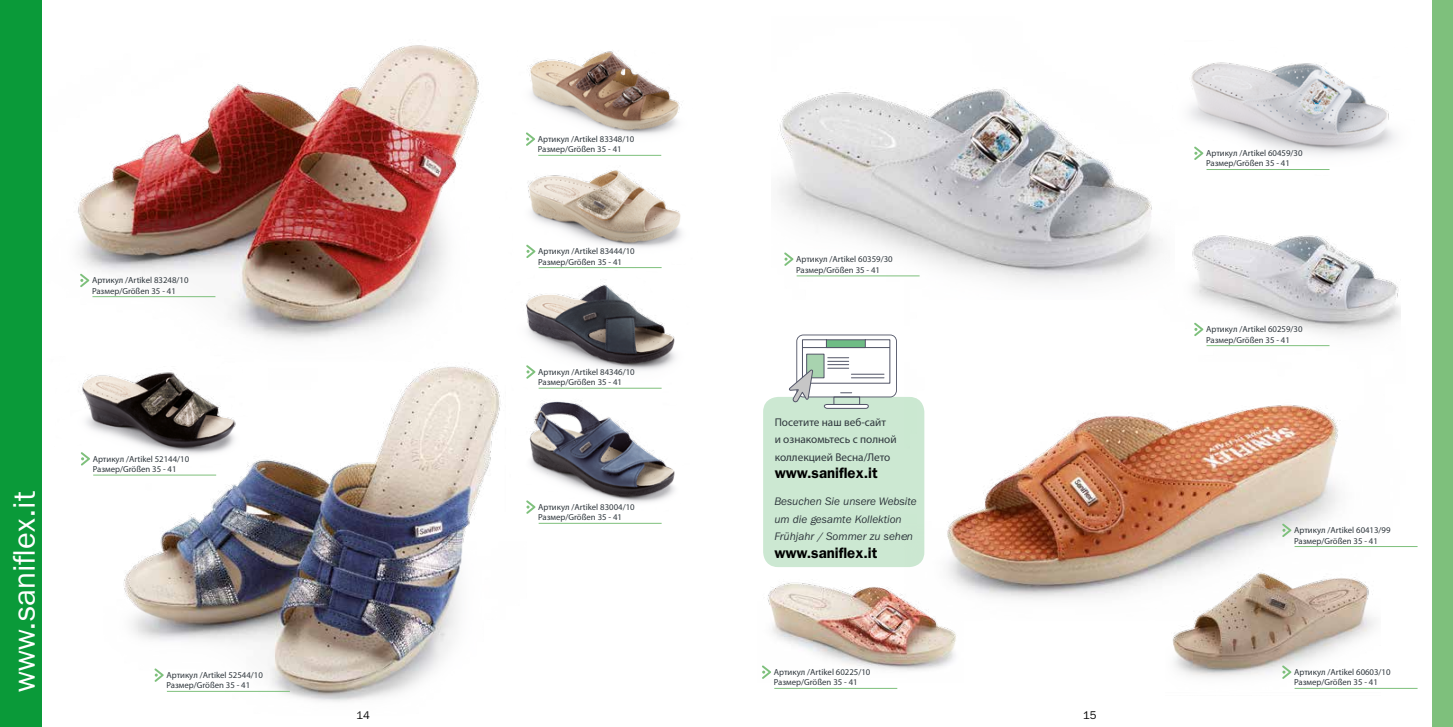
<style>
.page{position:relative;width:1453px;height:727px;background:#fff}
.page>*{position:absolute;margin:0;border:0;box-sizing:border-box;transform-origin:0 0}
.t1{font:31.25px "ITC Franklin Gothic Std";color:#fff}
.t2{font:600 15px "ITC Franklin Gothic Std";color:#000}
.t3{font:italic 11.25px/17.5px "ITC Franklin Gothic Std";color:#2f373d}
.t4{font:11.25px/17.5px "Myriad Pro";color:#2f373d}
.t5{font:11.25px "ITC Franklin Gothic Std";color:#000}
.t6{font:8.75px/10.5px "Myriad Pro";color:#2f373d}
</style>
<div class="page">
<div style="left:763px;top:397px;width:161px;height:170px;background:#cce8d2;border-radius:15px"></div>
<div style="left:1431px;top:0;width:22px;height:726px;background:#7ec07c"></div>
<img style="left:78px;top:45px;width:401px;height:295px">
<img style="left:104px;top:366px;width:425px;height:336px">
<img style="left:78px;top:331px;width:169px;height:142px">
<img style="left:527px;top:170px;width:155px;height:82px">
<img style="left:501px;top:267px;width:175px;height:124px">
<img style="left:1172px;top:620px;width:209px;height:69px">
<div style="left:0;top:0;width:41px;height:726px;background:#0a9a39"></div>
<hr style="left:92px;top:296px;width:123px;height:1px;background:#7ec07c">
<svg style="left:80px;top:273px;width:9px;height:14px"></svg>
<hr style="left:539px;top:267px;width:123px;height:1px;background:#7ec07c">
<svg style="left:526px;top:244px;width:9px;height:14px"></svg>
<svg style="left:526px;top:365px;width:9px;height:13px"></svg>
<hr style="left:93px;top:474px;width:123px;height:1px;background:#7ec07c">
<svg style="left:81px;top:452px;width:9px;height:13px"></svg>
<hr style="left:167px;top:690px;width:123px;height:1px;background:#7ec07c">
<svg style="left:154px;top:668px;width:10px;height:13px"></svg>
<img style="left:778px;top:87px;width:380px;height:190px">
<hr style="left:796px;top:275px;width:123px;height:1px;background:#7ec07c">
<svg style="left:784px;top:252px;width:9px;height:14px"></svg>
<img style="left:904px;top:263px;width:497px;height:357px">
<img style="left:762px;top:552px;width:202px;height:127px">
<hr style="left:774px;top:687px;width:123px;height:1px;background:#7ec07c">
<svg style="left:762px;top:665px;width:9px;height:13px"></svg>
<hr style="left:1294px;top:687px;width:123px;height:1px;background:#7ec07c">
<svg style="left:1282px;top:665px;width:9px;height:13px"></svg>
<img style="left:526px;top:51px;width:156px;height:105px">
<img style="left:1189px;top:62px;width:207px;height:108px">
<img style="left:1158px;top:235px;width:242px;height:117px">
<img style="left:504px;top:385px;width:172px;height:126px">
<hr style="left:539px;top:522px;width:123px;height:1px;background:#7ec07c">
<svg style="left:526px;top:500px;width:9px;height:13px"></svg>
<hr style="left:1294px;top:546px;width:123px;height:1px;background:#7ec07c">
<svg style="left:1282px;top:523px;width:9px;height:14px"></svg>
<svg style="left:789px;top:334px;width:108px;height:75px"></svg>
<p class="t6" style="left:92px;top:275px;width:98px">Артикул /Artikel 83248/10<br>Размер/Größen 35 - 41</p>
<h1 class="t1" style="left:6px;top:691px;width:201px;rotate:-90deg">www.saniflex.it</h1>
<p class="t6" style="left:93px;top:453px;width:98px">Артикул /Artikel 52144/10<br>Размер/Größen 35 - 41</p>
<p class="t6" style="left:166px;top:669px;width:98px">Артикул /Artikel 52544/10<br>Размер/Größen 35 - 41</p>
<p class="t6" style="left:538px;top:134px;width:98px">Артикул /Artikel 83348/10<br>Размер/Größen 35 - 41</p>
<p class="t6" style="left:538px;top:246px;width:98px">Артикул /Artikel 83444/10<br>Размер/Größen 35 - 41</p>
<p class="t6" style="left:538px;top:366px;width:98px">Артикул /Artikel 84346/10<br>Размер/Größen 35 - 41</p>
<p class="t6" style="left:538px;top:501px;width:98px">Артикул /Artikel 83004/10<br>Размер/Größen 35 - 41</p>
<p class="t6" style="left:796px;top:254px;width:98px">Артикул /Artikel 60359/30<br>Размер/Größen 35 - 41</p>
<p class="t4" style="left:775px;top:413px;width:123px">Посетите наш веб-сайт<br>и ознакомьтесь с полной коллекцией Весна/Лето</p>
<h2 class="t2" style="left:775px;top:464px;width:105px">www.saniflex.it</h2>
<p class="t3" style="left:774px;top:493px;width:144px">Besuchen Sie unsere Website um die gesamte Kollektion<br>Frühjahr / Sommer zu sehen</p>
<h2 class="t2" style="left:774px;top:543px;width:105px">www.saniflex.it</h2>
<p class="t6" style="left:1206px;top:148px;width:98px">Артикул /Artikel 60459/30<br>Размер/Größen 35 - 41</p>
<p class="t6" style="left:1206px;top:324px;width:98px">Артикул /Artikel 60259/30<br>Размер/Größen 35 - 41</p>
<p class="t6" style="left:1294px;top:525px;width:98px">Артикул /Artikel 60413/99<br>Размер/Größen 35 - 41</p>
<p class="t6" style="left:774px;top:666px;width:98px">Артикул /Artikel 60225/10<br>Размер/Größen 35 - 41</p>
<p class="t6" style="left:1294px;top:666px;width:98px">Артикул /Artikel 60603/10<br>Размер/Größen 35 - 41</p>
<p class="t5" style="left:356px;top:708px;width:15px">14</p>
<p class="t5" style="left:1083px;top:708px;width:15px">15</p>
</div>
